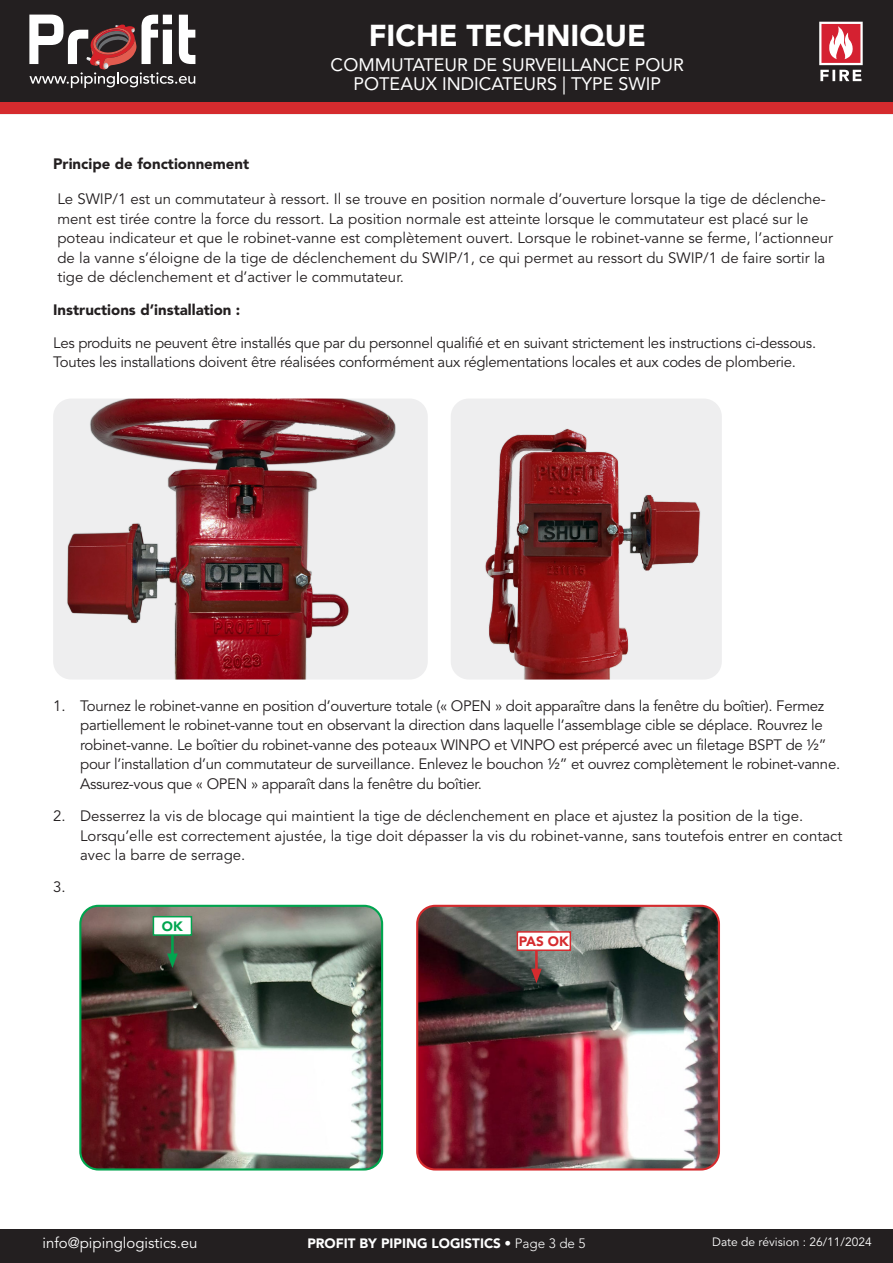
<style>
.page{position:relative;width:893px;height:1263px;background:#fff}
.page>*{position:absolute;margin:0;border:0;box-sizing:border-box;transform-origin:0 0}
.t1{font:900 30px "Avenir LT Std";color:#fff}
.t2{font:18px/19.5px "Avenir LT Std";color:#fff;text-align:center}
.Lopende_tekst{font:15px/19.5px "Avenir LT Std";letter-spacing:-.02em;color:#231f20}
.Lopende_tekst-2{font:15px/19.5px "Avenir LT Std";color:#231f20}
.Titles{font:900 15px "Avenir LT Std";color:#231f20}
.t3{font:15px "Avenir LT Std";color:#fff}
.t4{font:900 13.5px "Avenir LT Std";color:#fff}
.Lopende_tekst-3{font:900 13.5px "Avenir LT Std";color:#d52b2e}
.Lopende_tekst-4{font:900 13.5px "Avenir LT Std";color:#00a54f}
.t5{font:12px "Avenir LT Std";color:#fff}
.s1{font-weight:300}
</style>
<div class="page">
<img style="left:53px;top:398px;width:375px;height:281px">
<div style="left:451px;top:398px;width:271px;height:281px;background:#eeeeef;border-radius:18px"></div>
<img style="left:451px;top:428px;width:263px;height:251px">
<img style="left:82px;top:906px;width:300px;height:263px">
<div style="left:79px;top:905px;width:304px;height:265px;border:2px solid #00a54f;border-radius:18px"></div>
<img style="left:417px;top:906px;width:302px;height:263px">
<div style="left:416px;top:905px;width:304px;height:265px;border:2px solid #d52b2e;border-radius:18px"></div>
<hr style="left:171px;top:921px;width:3px;height:37px;background:#00a54f">
<svg style="left:167px;top:953px;width:11px;height:15px"></svg>
<hr style="left:535px;top:936px;width:3px;height:37px;background:#d52b2e">
<svg style="left:531px;top:969px;width:11px;height:14px"></svg>
<div style="left:153px;top:917px;width:38px;height:18px;background:#fff"></div>
<div style="left:153px;top:916px;width:39px;height:20px;border:2px solid #00a54f"></div>
<div style="left:517px;top:932px;width:53px;height:18px;background:#fff"></div>
<div style="left:517px;top:931px;width:54px;height:20px;border:2px solid #d52b2e"></div>
<div style="left:0;top:1229px;width:893px;height:34px;background:#231f20"></div>
<div style="left:0;top:0;width:893px;height:103px;background:#231f20"></div>
<div style="left:0;top:103px;width:893px;height:11px;background:#d52b2e"></div>
<svg style="left:29px;top:15px;width:166px;height:73px"></svg>
<svg style="left:819px;top:22px;width:44px;height:59px"></svg>
<h1 class="t1" style="left:369px;top:17px;width:279px">FICHE TECHNIQUE</h1>
<p class="t2" style="left:331px;top:55px;width:355px">COMMUTATEUR DE SURVEILLANCE POUR<br>POTEAUX INDICATEURS | TYPE SWIP</p>
<p class="Titles" style="left:53px;top:154px;width:198px">Principe de fonctionnement</p>
<p class="Lopende_tekst-2" style="left:57px;top:190px;width:777px">Le SWIP/1 est un commutateur à ressort. Il se trouve en position normale d’ouverture lorsque la tige de déclenche&shy;ment est tirée contre la force du ressort. La position normale est atteinte lorsque le commutateur est placé sur le poteau indicateur et que le robinet-vanne est complètement ouvert. Lorsque le robinet-vanne se ferme, l’actionneur de la vanne s’éloigne de la tige de déclenchement du SWIP/1, ce qui permet au ressort du SWIP/1 de faire sortir la tige de déclenchement et d’activer le commutateur.</p>
<p class="Titles" style="left:53px;top:301px;width:189px">Instructions d’installation :</p>
<p class="Lopende_tekst" style="left:53px;top:333px;width:765px">Les produits ne peuvent être installés que par du personnel qualifié et en suivant strictement les instructions ci-dessous.<br>Toutes les installations doivent être réalisées conformément aux réglementations locales et aux codes de plomberie.</p>
<p class="Lopende_tekst" style="left:80px;top:696px;width:762px;text-indent:-27px">1. Tournez le robinet-vanne en position d’ouverture totale (« OPEN » doit apparaître dans la fenêtre du boîtier). Fermez partiellement le robinet-vanne tout en observant la direction dans laquelle l’assemblage cible se déplace. Rouvrez le robinet-vanne. Le boîtier du robinet-vanne des poteaux WINPO et VINPO est prépercé avec un filetage BSPT de 1/2” pour l’installation d’un commutateur de surveillance. Enlevez le bouchon 1/2” et ouvrez complètement le robinet-vanne.<br>Assurez-vous que « OPEN » apparaît dans la fenêtre du boîtier.</p>
<p class="Lopende_tekst-2" style="left:80px;top:807px;width:764px;text-indent:-27px">2. Desserrez la vis de blocage qui maintient la tige de déclenchement en place et ajustez la position de la tige.<br>Lorsqu’elle est correctement ajustée, la tige doit dépasser la vis du robinet-vanne, sans toutefois entrer en contact avec la barre de serrage.</p>
<p class="Lopende_tekst" style="left:53px;top:878px;width:14px">3.</p>
<p class="Lopende_tekst-4" style="left:162px;top:918px;width:22px">OK</p>
<p class="Lopende_tekst-3" style="left:519px;top:933px;width:51px">PAS OK</p>
<p class="t3" style="left:43px;top:1234px;width:157px">info@pipinglogistics.eu</p>
<p class="t4" style="left:307px;top:1235px;width:280px">PROFIT BY PIPING LOGISTICS <span class="s1">• Page 3 de 5</span></p>
<p class="t5" style="left:712px;top:1235px;width:161px">Date de révision : 26/11/2024</p>
</div>
